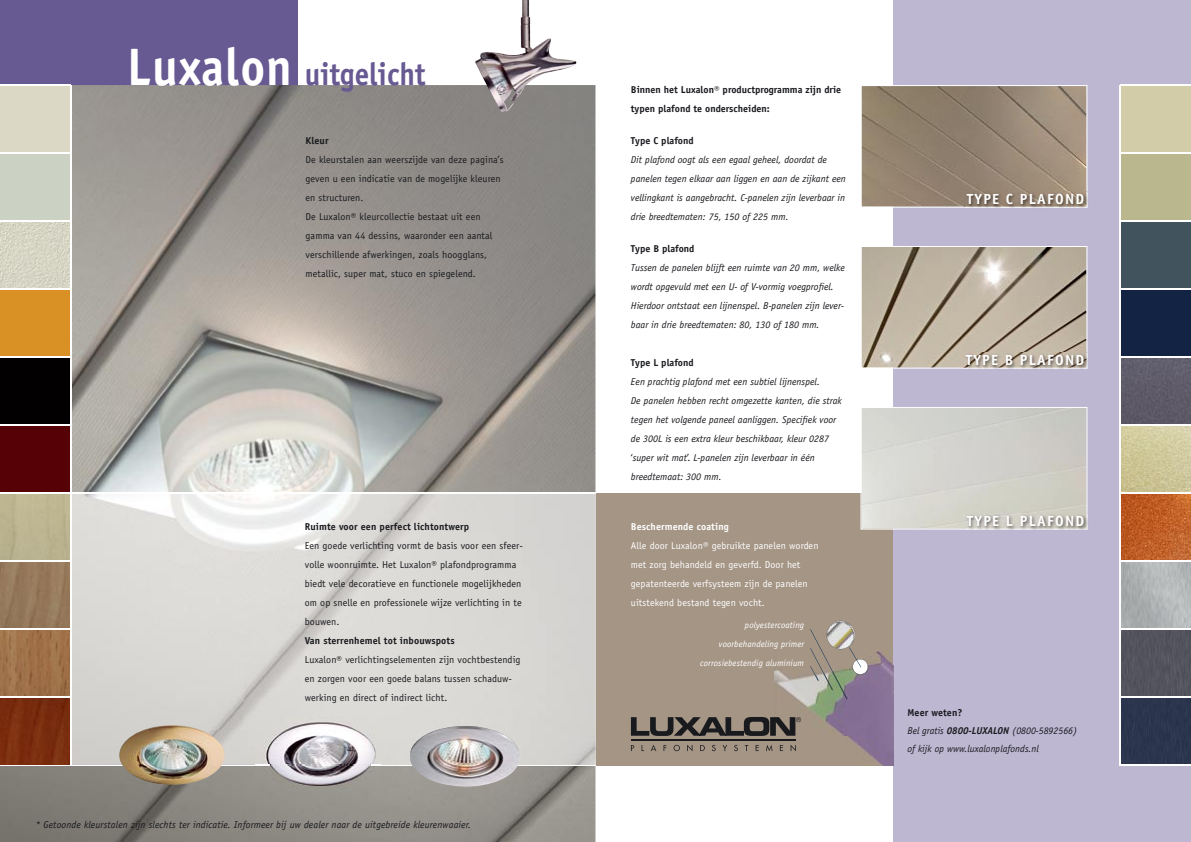
<style>
.page{position:relative;width:1191px;height:842px;background:#fff}
.page>*{position:absolute;margin:0;border:0;box-sizing:border-box;transform-origin:0 0}
.t1{font:700 31.9px "Officina Sans";color:#675992;scale:.91 1}
.t2{font:700 14.7px "Officina Sans";letter-spacing:.08em;color:#fff}
.t3{font:italic 10px/19px "Officina Sans";color:#191a1e}
.t4{font:10px/19px "Officina Sans";letter-spacing:.01em;color:#191a1e}
.t5{font:700 10px/19px "Officina Sans";color:#191a1e}
.t6{font:10px/19px "Officina Sans";letter-spacing:.01em;color:#fff}
.t7{font:700 10px "Officina Sans";letter-spacing:.01em;color:#fff}
.t8{font:italic 9px/19px "Officina Sans";letter-spacing:.01em;color:#fff;text-align:right}
.s1{font-size:52.8px;color:#fff}
.s2{font-style:normal}
.s3{font-weight:700;font-style:normal}
.s4{font-weight:700}
</style>
<div class="page">
<div style="left:595px;top:493px;width:298px;height:272px;background:#a49585"></div>
<div style="left:0;top:0;width:298px;height:842px;background:#675992"></div>
<div style="left:893px;top:0;width:298px;height:842px;background:#bdb7d2"></div>
<img style="left:0;top:85px;width:595px;height:757px">
<img style="left:774px;top:651px;width:119px;height:115px">
<img style="left:774px;top:737px;width:119px;height:28px">
<img style="left:893px;top:651px;width:1px;height:115px">
<svg style="left:810px;top:621px;width:58px;height:78px"></svg>
<svg style="left:631px;top:745px;width:165px;height:6px"></svg>
<svg style="left:631px;top:717px;width:170px;height:19px"></svg>
<hr style="left:631px;top:739px;width:165px;height:1px;background:#191a1e">
<img style="left:71px;top:494px;width:419px;height:237px">
<div style="left:490px;top:494px;width:105px;height:271px;background:#d5d4d1"></div>
<div style="left:71px;top:731px;width:184px;height:34px;background:#d0cfcb"></div>
<img style="left:380px;top:731px;width:30px;height:34px">
<div style="left:0;top:426px;width:70px;height:67px;background:#560106"></div>
<div style="left:0;top:493px;width:71px;height:68px;background:#bcb591"></div>
<svg style="left:0;top:630px;width:70px;height:67px;background:#a0734b"></svg>
<div style="left:0;top:561px;width:71px;height:68px;background:#95785b"></div>
<div style="left:0;top:289px;width:71px;height:68px;background:#d99125"></div>
<div style="left:0;top:357px;width:71px;height:68px;background:#020001"></div>
<div style="left:0;top:85px;width:71px;height:68px;background:#dbd8c5"></div>
<div style="left:0;top:153px;width:71px;height:68px;background:#cbd1c3"></div>
<svg style="left:0;top:222px;width:70px;height:67px;background:#d6d5c5"></svg>
<hr style="left:0;top:153px;width:71px;height:1px;background:#fff">
<div style="left:0;top:697px;width:71px;height:68px;background:#792c0e"></div>
<hr style="left:0;top:765px;width:595px;height:1px;background:#fff">
<hr style="left:70px;top:85px;width:1px;height:680px;background:#fff">
<img style="left:1120px;top:222px;width:71px;height:543px">
<div style="left:1120px;top:289px;width:71px;height:68px;background:#132344"></div>
<div style="left:1120px;top:153px;width:71px;height:68px;background:#bab78e"></div>
<div style="left:1120px;top:85px;width:71px;height:68px;background:#d2cca8"></div>
<hr style="left:0;top:289px;width:71px;height:1px;background:#fff">
<hr style="left:0;top:357px;width:71px;height:1px;background:#fff">
<hr style="left:0;top:425px;width:71px;height:1px;background:#fff">
<hr style="left:0;top:561px;width:71px;height:1px;background:#fff">
<hr style="left:0;top:629px;width:71px;height:1px;background:#fff">
<hr style="left:0;top:697px;width:71px;height:1px;background:#fff">
<hr style="left:0;top:493px;width:595px;height:1px;background:#fff">
<hr style="left:0;top:221px;width:71px;height:1px;background:#fff">
<hr style="left:0;top:85px;width:71px;height:1px;background:#fff">
<hr style="left:1120px;top:85px;width:71px;height:1px;background:#fff">
<hr style="left:1120px;top:153px;width:71px;height:1px;background:#fff">
<hr style="left:1120px;top:221px;width:71px;height:1px;background:#fff">
<hr style="left:1120px;top:289px;width:71px;height:1px;background:#fff">
<hr style="left:1120px;top:357px;width:71px;height:1px;background:#fff">
<hr style="left:1120px;top:425px;width:71px;height:1px;background:#fff">
<hr style="left:1120px;top:561px;width:71px;height:1px;background:#fff">
<hr style="left:1120px;top:629px;width:71px;height:1px;background:#fff">
<hr style="left:1120px;top:697px;width:71px;height:1px;background:#fff">
<hr style="left:1120px;top:765px;width:71px;height:1px;background:#fff">
<img style="left:475px;top:0;width:101px;height:112px">
<img style="left:255px;top:716px;width:125px;height:74px">
<img style="left:255px;top:765px;width:125px;height:1px">
<img style="left:410px;top:725px;width:110px;height:62px">
<img style="left:119px;top:725px;width:106px;height:60px;border-radius:50%">
<svg style="left:861px;top:246px;width:226px;height:123px;background:#b8ad9c"></svg>
<img style="left:1087px;top:353px;width:1px;height:16px">
<img style="left:964px;top:353px;width:123px;height:16px">
<svg style="left:861px;top:85px;width:226px;height:123px;background:#978775"></svg>
<img style="left:1087px;top:192px;width:1px;height:16px">
<img style="left:965px;top:192px;width:122px;height:16px">
<hr style="left:1119px;top:85px;width:1px;height:681px;background:#fff">
<hr style="left:1120px;top:493px;width:71px;height:1px;background:#fff">
<svg style="left:860px;top:407px;width:227px;height:123px;background:#d3d2cc"></svg>
<img style="left:1087px;top:514px;width:1px;height:16px">
<img style="left:965px;top:514px;width:122px;height:16px">
<h1 class="t1" style="left:127px;top:54px;width:329px"><span class="s1">Luxalon</span> uitgelicht</h1>
<p class="t5" style="left:305px;top:131px;width:24px">Kleur</p>
<p class="t4" style="left:305px;top:150px;width:200px">De kleurstalen aan weerszijde van deze pagina’s geven u een indicatie van de mogelijke kleuren en structuren.<br>De Luxalon® kleurcollectie bestaat uit een gamma van 44 dessins, waaronder een aantal verschillende afwerkingen, zoals hoogglans, metallic, super mat, stuco en spiegelend.</p>
<p class="t5" style="left:305px;top:516px;width:166px">Ruimte voor een perfect lichtontwerp</p>
<p class="t4" style="left:305px;top:536px;width:220px">Een goede verlichting vormt de basis voor een sfeer&shy;volle woonruimte. Het Luxalon® plafondprogramma biedt vele decoratieve en functionele mogelijkheden om op snelle en professionele wijze verlichting in te bouwen.</p>
<p class="t5" style="left:305px;top:630px;width:151px">Van sterrenhemel tot inbouwspots</p>
<p class="t4" style="left:305px;top:650px;width:217px">Luxalon® verlichtingselementen zijn vochtbestendig en zorgen voor een goede balans tussen schaduw&shy;werking en direct of indirect licht.</p>
<p class="t3" style="left:35px;top:815px;width:437px">* Getoonde kleurstalen zijn slechts ter indicatie. Informeer bij uw dealer naar de uitgebreide kleurenwaaier.</p>
<p class="t5" style="left:631px;top:80px;width:212px">Binnen het Luxalon® productprogramma zijn drie typen plafond te onderscheiden:</p>
<p class="t5" style="left:631px;top:131px;width:64px">Type C plafond</p>
<p class="t3" style="left:631px;top:150px;width:216px">Dit plafond oogt als een egaal geheel, doordat de panelen tegen elkaar aan liggen en aan de zijkant een vellingkant is aangebracht. C-panelen zijn leverbaar in drie breedte maten: 75, 150 of 225 mm.</p>
<p class="t5" style="left:631px;top:239px;width:65px">Type B plafond</p>
<p class="t3" style="left:631px;top:258px;width:215px">Tussen de panelen blijft een ruimte van 20 mm, welke wordt op gevuld met een U- of V-vormig voegprofiel.<br>Hierdoor ontstaat een lijnenspel. B-panelen zijn lever&shy;baar in drie breedtematen: 80, 130 of 180 mm.</p>
<p class="t5" style="left:631px;top:353px;width:64px">Type L plafond</p>
<p class="t3" style="left:631px;top:372px;width:212px">Een prachtig plafond met een subtiel lijnenspel.<br>De panelen hebben recht omgezette kanten, die strak tegen het volgende paneel aan liggen. Specifiek voor de 300L is een extra kleur beschikbaar, kleur 0287 <span class="s2">‘</span>super wit mat<span class="s2">’.</span> L-panelen zijn leverbaar in één breedte maat: 300 mm.</p>
<p class="t7" style="left:631px;top:520px;width:99px">Beschermende coating</p>
<p class="t6" style="left:631px;top:536px;width:189px">Alle door Luxalon® gebruikte panelen worden met zorg behandeld en geverfd. Door het gepatenteerde verfsysteem zijn de panelen uitstekend bestand tegen vocht.</p>
<p class="t8" style="left:700px;top:616px;width:105px">polyestercoating voorbehandeling primer corrosiebestendig aluminium</p>
<h2 class="t2" style="left:966px;top:190px;width:119px">TYPE C PLAFOND</h2>
<h2 class="t2" style="left:965px;top:351px;width:120px">TYPE B PLAFOND</h2>
<h2 class="t2" style="left:966px;top:512px;width:119px">TYPE L PLAFOND</h2>
<p class="t3" style="left:907px;top:704px;width:171px;line-height:18px"><span class="s3">Meer weten?<br></span>Bel gratis <span class="s4">0800-LUXALON</span> (0800-5892566) of kijk op www.luxalonplafonds.nl</p>
</div>
